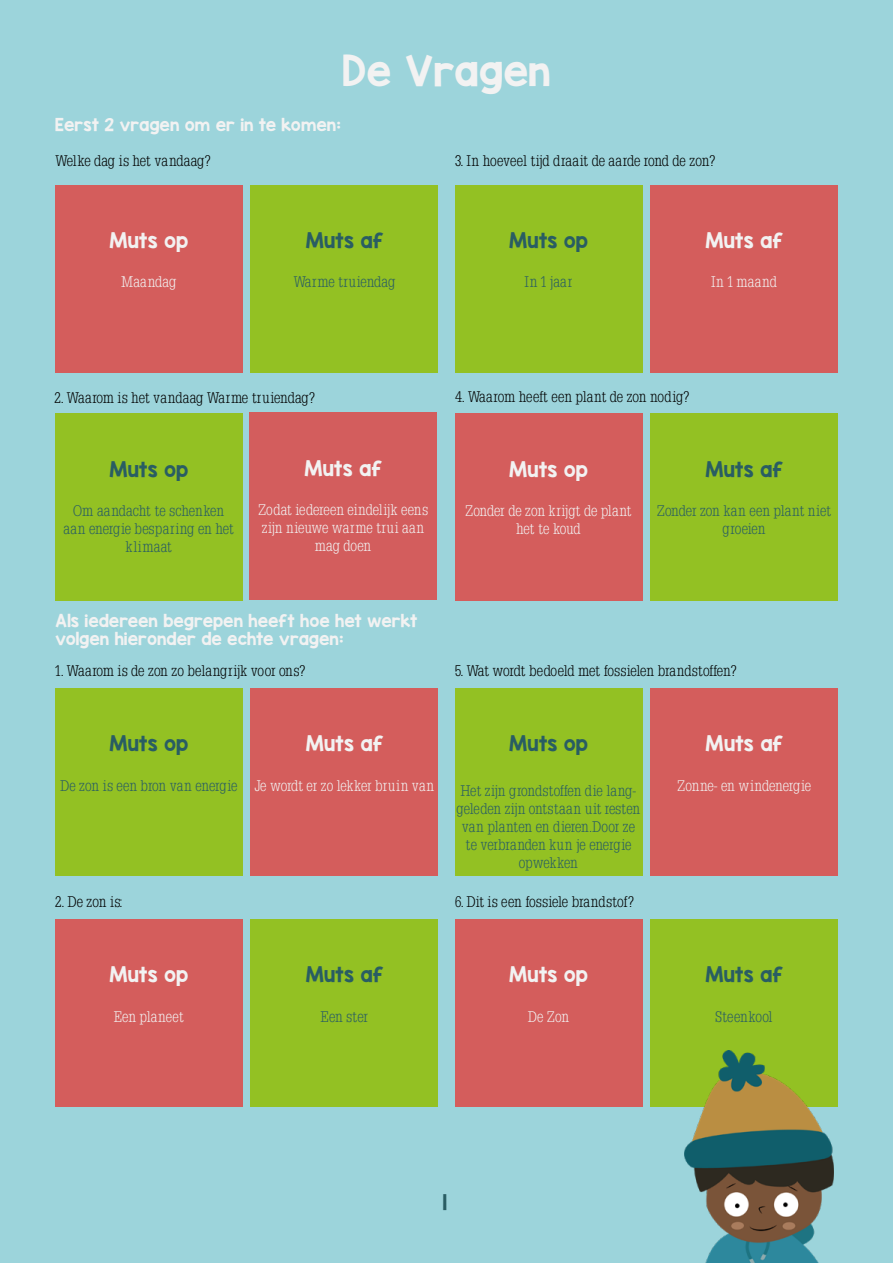
<style>
.page{position:relative;width:893px;height:1263px;background:#fff}
.page>*{position:absolute;margin:0;border:0;box-sizing:border-box;transform-origin:0 0}
.t1{font:36px "KG Blank Space Solid";color:#f2f2f2}
.t2{font:18px "KG Blank Space Solid";color:#295d63}
.t3{font:18px "KG Blank Space Solid";color:#f2f2f2}
.t4{font:300 15px "Napoleon";letter-spacing:-.025em;color:#000}
.t5{font:300 15px/18px "Napoleon";letter-spacing:-.02em;color:#295d63;text-align:center}
.t6{font:300 15px/18px "Napoleon";letter-spacing:-.02em;color:#f2f2f2;text-align:center}
.t7{font:15px/18px "KG Blank Space Solid";color:#f2f2f2}
.t8{font:300 15px/18px "Napoleon";color:#295d63;text-align:center}
.t9{font:300 15px "Napoleon";color:#000}
.t10{font:300 15px/18px "Napoleon";color:#f2f2f2;text-align:center}
.t11{font:300 15px/18px "Napoleon";letter-spacing:-.025em;color:#295d63;text-align:center}
</style>
<div class="page">
<div style="left:0;top:0;width:892px;height:1263px;background:#9cd4db"></div>
<div style="left:55px;top:185px;width:187px;height:187px;background:#d45d5c"></div>
<div style="left:251px;top:185px;width:187px;height:187px;background:#93c123"></div>
<div style="left:55px;top:414px;width:187px;height:187px;background:#93c123"></div>
<div style="left:250px;top:413px;width:187px;height:187px;background:#d35d5d"></div>
<div style="left:55px;top:688px;width:187px;height:187px;background:#93c123"></div>
<div style="left:251px;top:688px;width:187px;height:187px;background:#d45d5c"></div>
<div style="left:55px;top:919px;width:187px;height:187px;background:#d45d5c"></div>
<div style="left:251px;top:919px;width:187px;height:187px;background:#93c123"></div>
<div style="left:455px;top:185px;width:187px;height:187px;background:#93c123"></div>
<div style="left:651px;top:185px;width:187px;height:187px;background:#d45d5c"></div>
<div style="left:455px;top:414px;width:187px;height:187px;background:#d45d5c"></div>
<div style="left:651px;top:414px;width:187px;height:187px;background:#93c123"></div>
<div style="left:455px;top:688px;width:187px;height:187px;background:#93c123"></div>
<div style="left:651px;top:688px;width:187px;height:187px;background:#d45d5c"></div>
<div style="left:455px;top:919px;width:187px;height:187px;background:#d45d5c"></div>
<div style="left:651px;top:919px;width:187px;height:187px;background:#93c123"></div>
<hr style="left:892px;top:0;width:1px;height:1263px;background:#9cd4db">
<img style="left:684px;top:1050px;width:149px;height:213px">
<h1 class="t1" style="left:342px;top:47px;width:210px">De Vragen</h1>
<p class="t7" style="left:55px;top:115px;width:287px">Eerst 2 vragen om er in te komen:</p>
<p class="t4" style="left:55px;top:152px;width:157px">Welke dag is het vandaag?</p>
<p class="t3" style="left:109px;top:228px;width:81px">Muts op</p>
<p class="t10" style="left:121px;top:273px;width:57px">Maandag</p>
<p class="t2" style="left:305px;top:228px;width:80px">Muts af</p>
<p class="t8" style="left:293px;top:273px;width:104px">Warme truiendag</p>
<p class="t4" style="left:455px;top:152px;width:262px">3. In hoeveel tijd draait de aarde rond de zon?</p>
<p class="t2" style="left:509px;top:228px;width:81px">Muts op</p>
<p class="t8" style="left:525px;top:273px;width:49px">In 1 jaar</p>
<p class="t3" style="left:705px;top:228px;width:80px">Muts af</p>
<p class="t6" style="left:711px;top:273px;width:67px">In 1 maand</p>
<p class="t4" style="left:55px;top:389px;width:262px">2. Waarom is het vandaag Warme truiendag?</p>
<p class="t2" style="left:109px;top:457px;width:81px">Muts op</p>
<p class="t8" style="left:64px;top:502px;width:172px">Om aandacht te schenken aan energie besparing en het klimaat</p>
<p class="t3" style="left:304px;top:456px;width:80px">Muts af</p>
<p class="t10" style="left:258px;top:501px;width:171px">Zodat iedereen eindelijk eens zijn nieuwe warme trui aan mag doen</p>
<p class="t4" style="left:455px;top:388px;width:236px">4. Waarom heeft een plant de zon nodig?</p>
<p class="t3" style="left:509px;top:457px;width:81px">Muts op</p>
<p class="t6" style="left:465px;top:502px;width:168px">Zonder de zon krijgt de plant het te koud</p>
<p class="t2" style="left:705px;top:457px;width:80px">Muts af</p>
<p class="t11" style="left:657px;top:502px;width:176px">Zonder zon kan een plant niet groeien</p>
<p class="t7" style="left:55px;top:611px;width:364px">Als iedereen begrepen heeft hoe het werkt volgen hieronder de echte vragen:</p>
<p class="t9" style="left:55px;top:662px;width:252px">1. Waarom is de zon zo belangrijk voor ons?</p>
<p class="t4" style="left:455px;top:662px;width:283px">5. Wat wordt bedoeld met fossielen brandstoffen?</p>
<p class="t2" style="left:109px;top:731px;width:81px">Muts op</p>
<p class="t5" style="left:60px;top:776px;width:179px">De zon is een bron van energie</p>
<p class="t3" style="left:305px;top:731px;width:80px">Muts af</p>
<p class="t6" style="left:254px;top:776px;width:181px">Je wordt er zo lekker bruin van</p>
<p class="t4" style="left:55px;top:894px;width:70px">2. De zon is:</p>
<p class="t2" style="left:509px;top:731px;width:81px">Muts op</p>
<p class="t5" style="left:457px;top:781px;width:185px">Het zijn grondstoffen die lang&shy;geleden zijn ontstaan uit resten van planten en dieren.Door ze te verbranden kun je energie opwekken</p>
<p class="t9" style="left:455px;top:894px;width:180px">6. Dit is een fossiele brandstof?</p>
<p class="t3" style="left:705px;top:731px;width:80px">Muts af</p>
<p class="t6" style="left:677px;top:776px;width:135px">Zonne- en windenergie</p>
<p class="t3" style="left:109px;top:962px;width:81px">Muts op</p>
<p class="t6" style="left:114px;top:1007px;width:72px">Een planeet</p>
<p class="t2" style="left:305px;top:962px;width:80px">Muts af</p>
<p class="t8" style="left:321px;top:1007px;width:49px">Een ster</p>
<p class="t3" style="left:509px;top:962px;width:81px">Muts op</p>
<p class="t6" style="left:528px;top:1007px;width:43px">De Zon</p>
<p class="t2" style="left:705px;top:962px;width:80px">Muts af</p>
<p class="t8" style="left:715px;top:1007px;width:59px">Steenkool</p>
<p class="t2" style="left:443px;top:1190px;width:6px">1</p>
</div>
